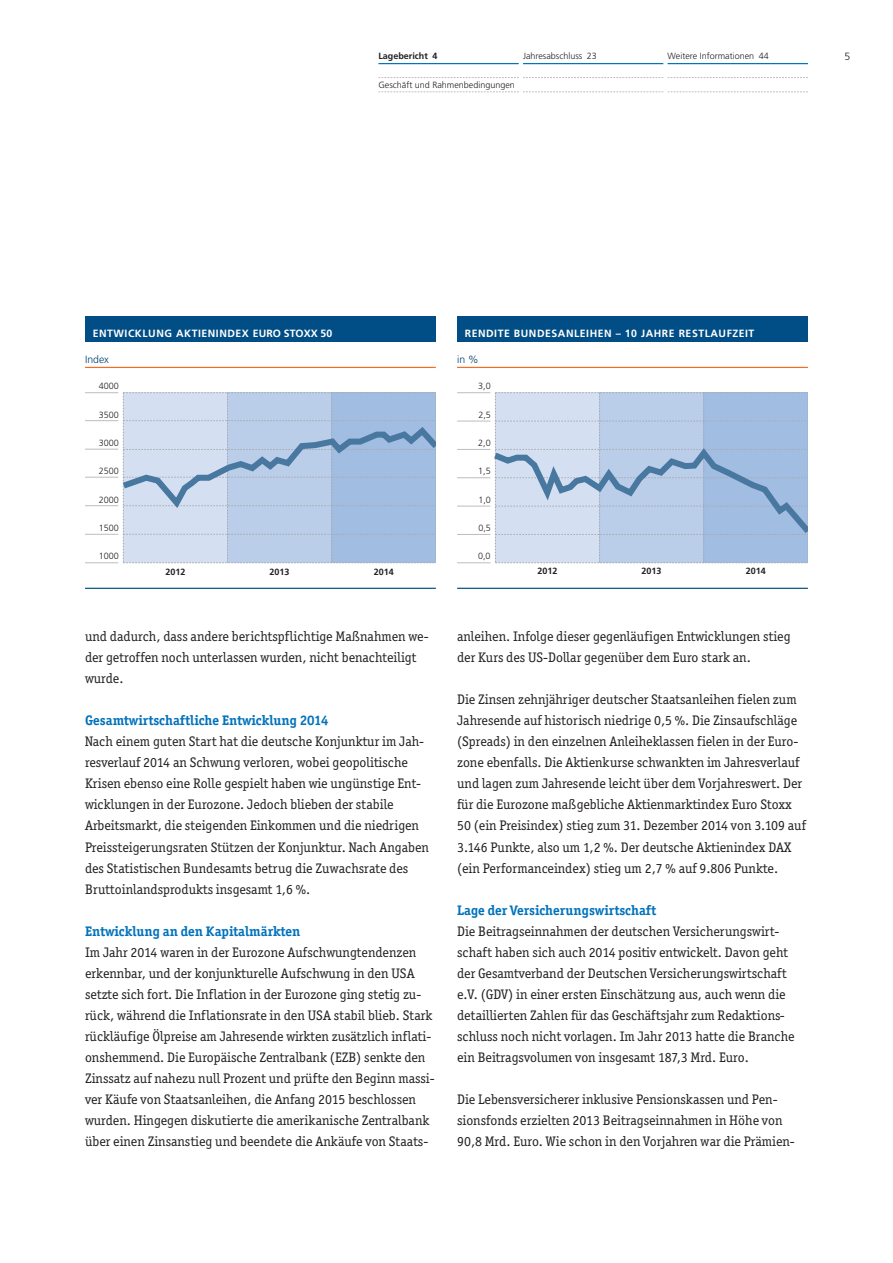
<style>
.page{position:relative;width:893px;height:1263px;background:#fff}
.page>*{position:absolute;margin:0;border:0;box-sizing:border-box;transform-origin:0 0}
.t1{font:13.8px/21px "Officina Ser ITC";color:#231f20}
.t2{font:700 13.8px "Officina Ser ITC";color:#0072bc}
.t3{font:700 10.5px "Frutiger LT";letter-spacing:.05em;color:#fff}
.t4{font:300 10.5px "Frutiger LT";color:#004170}
.t5{font:300 10.5px "Frutiger LT";color:#231f20}
.t6{font:300 9px "Frutiger LT";color:#231f20}
.t7{font:700 9px "Frutiger LT";color:#231f20}
</style>
<div class="page">
<hr style="left:378px;top:63px;width:141px;height:1px;background:#0072bc">
<hr style="left:523px;top:63px;width:140px;height:1px;background:#0072bc">
<hr style="left:668px;top:63px;width:140px;height:1px;background:#0072bc">
<svg style="left:378px;top:77px;width:430px;height:1px"></svg>
<svg style="left:378px;top:92px;width:430px;height:1px"></svg>
<div style="left:85px;top:316px;width:351px;height:26px;background:#004e85"></div>
<hr style="left:85px;top:367px;width:351px;height:1px;background:#f36e21">
<hr style="left:85px;top:588px;width:351px;height:1px;background:#004e85">
<hr style="left:85px;top:562px;width:33px;height:1px;background:#bcbdc0">
<hr style="left:85px;top:505px;width:33px;height:1px;background:#bcbdc0">
<hr style="left:85px;top:449px;width:33px;height:1px;background:#bcbdc0">
<hr style="left:85px;top:534px;width:33px;height:1px;background:#bcbdc0">
<hr style="left:85px;top:477px;width:33px;height:1px;background:#bcbdc0">
<hr style="left:85px;top:420px;width:33px;height:1px;background:#bcbdc0">
<hr style="left:85px;top:392px;width:33px;height:1px;background:#bcbdc0">
<svg style="left:116px;top:392px;width:320px;height:171px;background:#b6cae5"></svg>
<div style="left:457px;top:316px;width:351px;height:26px;background:#004e85"></div>
<hr style="left:457px;top:367px;width:351px;height:1px;background:#f36e21">
<hr style="left:457px;top:588px;width:351px;height:1px;background:#004e85">
<hr style="left:457px;top:562px;width:33px;height:1px;background:#bcbdc0">
<hr style="left:457px;top:506px;width:33px;height:1px;background:#bcbdc0">
<hr style="left:457px;top:477px;width:33px;height:1px;background:#bcbdc0">
<hr style="left:457px;top:449px;width:33px;height:1px;background:#bcbdc0">
<hr style="left:457px;top:421px;width:33px;height:1px;background:#bcbdc0">
<hr style="left:457px;top:392px;width:33px;height:1px;background:#bcbdc0">
<hr style="left:457px;top:534px;width:33px;height:1px;background:#bcbdc0">
<svg style="left:487px;top:392px;width:321px;height:171px;background:#b6c9e4"></svg>
<p class="t7" style="left:378px;top:53px;width:60px">Lagebericht 4</p>
<p class="t6" style="left:378px;top:81px;width:138px">Geschäft und Rahmenbedingungen</p>
<p class="t6" style="left:523px;top:53px;width:75px">Jahresabschluss 23</p>
<p class="t6" style="left:668px;top:53px;width:103px">Weitere Informationen 44</p>
<p class="t5" style="left:845px;top:53px;width:7px">5</p>
<p class="t3" style="left:93px;top:329px;width:241px">ENTWICKLUNG AKTIENINDEX EURO STOXX 50</p>
<p class="t4" style="left:85px;top:355px;width:25px">Index</p>
<p class="t3" style="left:465px;top:329px;width:291px">RENDITE BUNDESANLEIHEN – 10 JAHRE RESTLAUFZEIT</p>
<p class="t4" style="left:457px;top:355px;width:23px">in %</p>
<p class="t6" style="left:99px;top:383px;width:22px">4000</p>
<p class="t6" style="left:478px;top:383px;width:14px">3,0</p>
<p class="t6" style="left:99px;top:411px;width:22px">3500</p>
<p class="t6" style="left:478px;top:411px;width:14px">2,5</p>
<p class="t6" style="left:99px;top:439px;width:22px">3000</p>
<p class="t6" style="left:478px;top:439px;width:14px">2,0</p>
<p class="t6" style="left:99px;top:468px;width:22px">2500</p>
<p class="t6" style="left:478px;top:468px;width:14px">1,5</p>
<p class="t6" style="left:99px;top:496px;width:22px">2000</p>
<p class="t6" style="left:478px;top:496px;width:14px">1,0</p>
<p class="t6" style="left:99px;top:524px;width:22px">1500</p>
<p class="t6" style="left:478px;top:524px;width:14px">0,5</p>
<p class="t6" style="left:99px;top:553px;width:22px">1000</p>
<p class="t6" style="left:478px;top:553px;width:14px">0,0</p>
<p class="t7" style="left:165px;top:568px;width:22px">2012</p>
<p class="t7" style="left:270px;top:568px;width:22px">2013</p>
<p class="t7" style="left:374px;top:568px;width:22px">2014</p>
<p class="t7" style="left:537px;top:568px;width:22px">2012</p>
<p class="t7" style="left:642px;top:568px;width:22px">2013</p>
<p class="t7" style="left:746px;top:568px;width:22px">2014</p>
<p class="t1" style="left:85px;top:626px;width:345px">und dadurch, dass andere berichtspflichtige Maßnahmen we&shy;der getroffen noch unterlassen wurden, nicht benachteiligt wurde.</p>
<p class="t2" style="left:85px;top:712px;width:245px">Gesamtwirtschaftliche Entwicklung 2014</p>
<p class="t1" style="left:85px;top:731px;width:345px">Nach einem guten Start hat die deutsche Konjunktur im Jah&shy;resverlauf 2014 an Schwung verloren, wobei geopolitische Krisen ebenso eine Rolle gespielt haben wie ungünstige Ent&shy;wicklungen in der Eurozone. Jedoch blieben der stabile Arbeitsmarkt, die steigenden Einkommen und die niedrigen Preissteigerungsraten Stützen der Konjunktur. Nach Angaben des Statistischen Bundesamts betrug die Zuwachsrate des Bruttoinlandsprodukts insgesamt 1,6 %.</p>
<p class="t2" style="left:85px;top:923px;width:217px">Entwicklung an den Kapitalmärkten</p>
<p class="t1" style="left:85px;top:941px;width:351px">Im Jahr 2014 waren in der Eurozone Aufschwungtendenzen erkennbar, und der konjunkturelle Aufschwung in den USA setzte sich fort. Die Inflation in der Eurozone ging stetig zu&shy;rück, während die Inflationsrate in den USA stabil blieb. Stark rückläufige Ölpreise am Jahresende wirkten zusätzlich inflati&shy;onshemmend. Die Europäische Zentralbank (EZB) senkte den Zinssatz auf nahezu null Prozent und prüfte den Beginn massi&shy;ver Käufe von Staatsanleihen, die Anfang 2015 beschlossen wurden. Hingegen diskutierte die amerikanische Zentralbank über einen Zinsanstieg und beendete die Ankäufe von Staats-</p>
<p class="t1" style="left:457px;top:626px;width:335px">anleihen. Infolge dieser gegenläufigen Entwicklungen stieg der Kurs des US-Dollar gegenüber dem Euro stark an.</p>
<p class="t1" style="left:457px;top:689px;width:350px">Die Zinsen zehnjähriger deutscher Staatsanleihen fielen zum Jahresende auf historisch niedrige 0,5 %. Die Zinsaufschläge (Spreads) in den einzelnen Anleiheklassen fielen in der Euro&shy;zone ebenfalls. Die Aktienkurse schwankten im Jahresverlauf und lagen zum Jahresende leicht über dem Vorjahreswert. Der für die Eurozone maßgebliche Aktienmarktindex Euro Stoxx 50 (ein Preisindex) stieg zum 31. Dezember 2014 von 3.109 auf 3.146 Punkte, also um 1,2 %. Der deutsche Aktienindex DAX (ein Performanceindex) stieg um 2,7 % auf 9.806 Punkte.</p>
<p class="t2" style="left:457px;top:902px;width:201px">Lage der Versicherungswirtschaft</p>
<p class="t1" style="left:457px;top:920px;width:339px">Die Beitragseinnahmen der deutschen Versicherungswirt&shy;schaft haben sich auch 2014 positiv entwickelt. Davon geht der Gesamtverband der Deutschen Versicherungswirtschaft e.V. (GDV) in einer ersten Einschätzung aus, auch wenn die detaillierten Zahlen für das Geschäftsjahr zum Redaktions&shy;schluss noch nicht vorlagen. Im Jahr 2013 hatte die Branche ein Beitragsvolumen von insgesamt 187,3 Mrd. Euro.</p>
<p class="t1" style="left:457px;top:1089px;width:339px">Die Lebensversicherer inklusive Pensionskassen und Pen&shy;sionsfonds erzielten 2013 Beitragseinnahmen in Höhe von<br>90,8 Mrd. Euro. Wie schon in den Vorjahren war die Prämien-</p>
</div>
